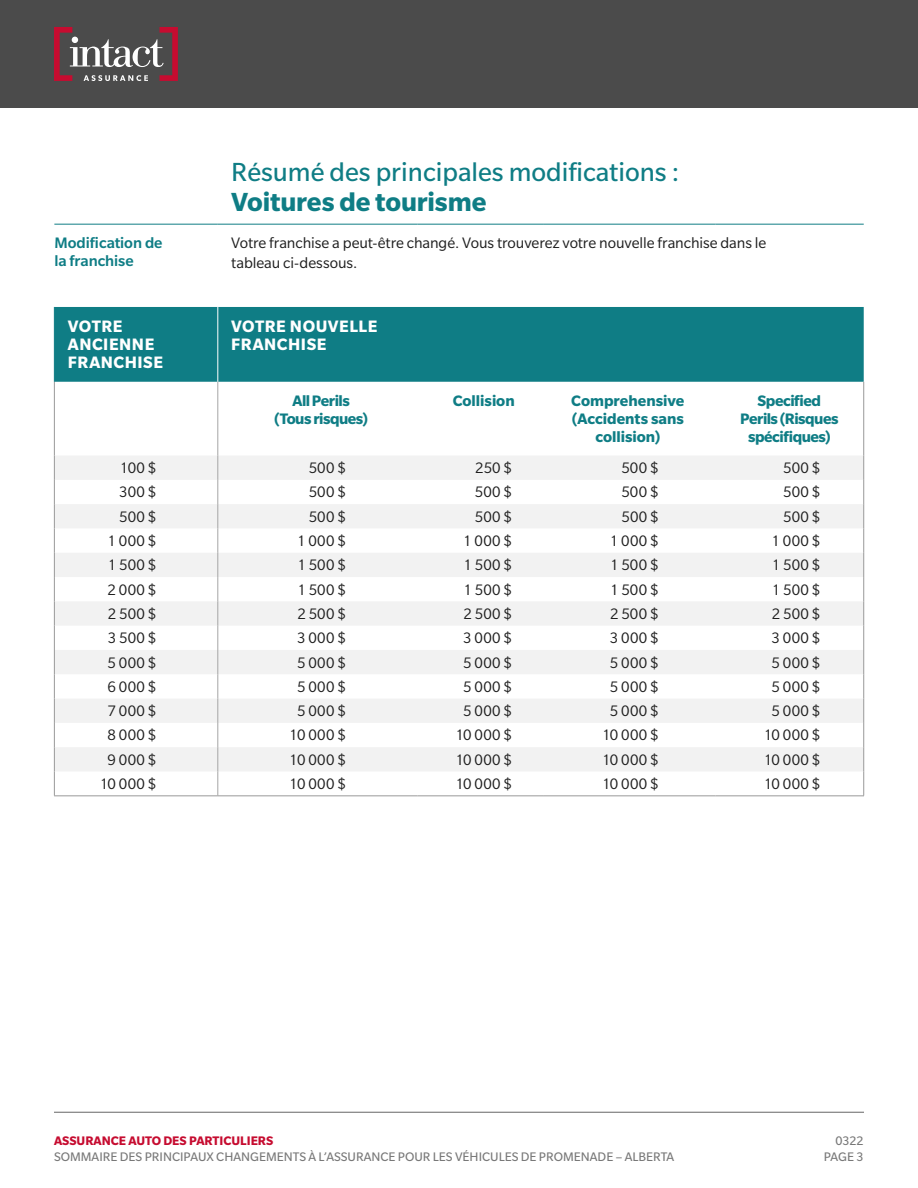
<style>
.page{position:relative;width:918px;height:1188px;background:#fff}
.page>*{position:absolute;margin:0;border:0;box-sizing:border-box;transform-origin:0 0}
.t1{font:28.5px "Slate Std";color:#0f7d85}
.t2{font:700 28.5px "Slate Std";letter-spacing:-.005em;color:#0f7d85}
.t3{font:700 18px/18px "Slate Std";letter-spacing:.03em;color:#fff}
.t4{font:16.5px/19.5px "Slate Std";letter-spacing:.01em;color:#1e1e1e}
.t5{font:700 16.5px/18px "Slate Std";letter-spacing:-.025em;color:#0f7d85;text-align:center}
.t6{font:700 16.5px/18px "Slate Std";color:#0f7d85;text-align:center}
.t7{font:500 16.5px/18px "Slate Std";color:#0f7d85}
.t8{font:13.5px/16.2px "Slate Std";color:#787878;text-align:right}
.t9{font:700 13.5px "Slate Std";color:#c60c30}
</style>
<div class="page">
<div style="left:0;top:0;width:918px;height:108px;background:#4b4b4b"></div>
<hr style="left:54px;top:1112px;width:810px;height:1px;background:#666">
<svg style="left:54px;top:27px;width:124px;height:54px"></svg>
<div style="left:55px;top:307px;width:809px;height:75px;background:#0f7d85"></div>
<svg style="left:55px;top:456px;width:808px;height:316px;fill:#f2f2f2"></svg>
<hr style="left:217px;top:382px;width:1px;height:74px;background:#a5a5a5">
<svg style="left:217px;top:456px;width:1px;height:340px"></svg>
<hr style="left:54px;top:224px;width:164px;height:1px;background:#0f7d85">
<hr style="left:218px;top:224px;width:200px;height:1px;background:#0f7d85">
<hr style="left:418px;top:224px;width:125px;height:1px;background:#0f7d85">
<hr style="left:543px;top:224px;width:172px;height:1px;background:#0f7d85">
<hr style="left:715px;top:224px;width:149px;height:1px;background:#0f7d85">
<hr style="left:54px;top:382px;width:1px;height:74px;background:#999">
<svg style="left:54px;top:456px;width:1px;height:340px"></svg>
<hr style="left:54px;top:796px;width:164px;height:1px;background:#999">
<hr style="left:218px;top:796px;width:200px;height:1px;background:#999">
<hr style="left:418px;top:796px;width:125px;height:1px;background:#999">
<hr style="left:543px;top:796px;width:172px;height:1px;background:#999">
<hr style="left:715px;top:796px;width:149px;height:1px;background:#999">
<hr style="left:54px;top:307px;width:1px;height:75px;background:#0f7d85">
<hr style="left:863px;top:382px;width:1px;height:74px;background:#999">
<svg style="left:863px;top:456px;width:1px;height:340px"></svg>
<hr style="left:217px;top:307px;width:1px;height:75px;background:#fff">
<h1 class="t1" style="left:231px;top:157px;width:449px">Résumé des principales modifications :</h1>
<h1 class="t2" style="left:231px;top:186px;width:257px">Voitures de tourisme</h1>
<p class="t7" style="left:54px;top:234px;width:110px">Modification de la franchise</p>
<p class="t4" style="left:231px;top:233px;width:537px">Votre franchise a peut-être changé. Vous trouverez votre nouvelle franchise dans le tableau ci-dessous.</p>
<p class="t3" style="left:68px;top:317px;width:97px">VOTRE<br>ANCIENNE<br>FRANCHISE</p>
<p class="t3" style="left:231px;top:317px;width:148px">VOTRE NOUVELLE<br>FRANCHISE</p>
<p class="t5" style="left:274px;top:392px;width:95px">All Perils (Tous risques)</p>
<p class="t6" style="left:453px;top:392px;width:64px">Collision</p>
<p class="t6" style="left:571px;top:392px;width:115px">Comprehensive (Accidents sans collision)</p>
<p class="t5" style="left:740px;top:392px;width:100px">Specified<br>Perils (Risques spécifiques)</p>
<p class="t4" style="left:120px;top:458px;width:38px">100 $</p>
<p class="t4" style="left:309px;top:458px;width:39px">500 $</p>
<p class="t4" style="left:475px;top:458px;width:38px">250 $</p>
<p class="t4" style="left:622px;top:458px;width:39px">500 $</p>
<p class="t4" style="left:783px;top:458px;width:39px">500 $</p>
<p class="t4" style="left:119px;top:482px;width:39px">300 $</p>
<p class="t4" style="left:309px;top:482px;width:39px">500 $</p>
<p class="t4" style="left:475px;top:482px;width:39px">500 $</p>
<p class="t4" style="left:622px;top:482px;width:39px">500 $</p>
<p class="t4" style="left:783px;top:482px;width:39px">500 $</p>
<p class="t4" style="left:119px;top:507px;width:39px">500 $</p>
<p class="t4" style="left:309px;top:507px;width:39px">500 $</p>
<p class="t4" style="left:475px;top:507px;width:39px">500 $</p>
<p class="t4" style="left:622px;top:507px;width:39px">500 $</p>
<p class="t4" style="left:783px;top:507px;width:39px">500 $</p>
<p class="t4" style="left:108px;top:531px;width:50px">1 000 $</p>
<p class="t4" style="left:297px;top:531px;width:50px">1 000 $</p>
<p class="t4" style="left:463px;top:531px;width:50px">1 000 $</p>
<p class="t4" style="left:610px;top:531px;width:50px">1 000 $</p>
<p class="t4" style="left:772px;top:531px;width:50px">1 000 $</p>
<p class="t4" style="left:108px;top:555px;width:50px">1 500 $</p>
<p class="t4" style="left:297px;top:555px;width:50px">1 500 $</p>
<p class="t4" style="left:464px;top:555px;width:50px">1 500 $</p>
<p class="t4" style="left:610px;top:555px;width:50px">1 500 $</p>
<p class="t4" style="left:772px;top:555px;width:50px">1 500 $</p>
<p class="t4" style="left:108px;top:580px;width:50px">2 000 $</p>
<p class="t4" style="left:297px;top:580px;width:50px">1 500 $</p>
<p class="t4" style="left:464px;top:580px;width:50px">1 500 $</p>
<p class="t4" style="left:610px;top:580px;width:50px">1 500 $</p>
<p class="t4" style="left:772px;top:580px;width:50px">1 500 $</p>
<p class="t4" style="left:108px;top:604px;width:50px">2 500 $</p>
<p class="t4" style="left:297px;top:604px;width:50px">2 500 $</p>
<p class="t4" style="left:464px;top:604px;width:50px">2 500 $</p>
<p class="t4" style="left:610px;top:604px;width:50px">2 500 $</p>
<p class="t4" style="left:772px;top:604px;width:50px">2 500 $</p>
<p class="t4" style="left:108px;top:628px;width:50px">3 500 $</p>
<p class="t4" style="left:297px;top:628px;width:50px">3 000 $</p>
<p class="t4" style="left:463px;top:628px;width:50px">3 000 $</p>
<p class="t4" style="left:610px;top:628px;width:50px">3 000 $</p>
<p class="t4" style="left:772px;top:628px;width:50px">3 000 $</p>
<p class="t4" style="left:108px;top:652px;width:50px">5 000 $</p>
<p class="t4" style="left:297px;top:652px;width:50px">5 000 $</p>
<p class="t4" style="left:463px;top:652px;width:50px">5 000 $</p>
<p class="t4" style="left:610px;top:652px;width:50px">5 000 $</p>
<p class="t4" style="left:772px;top:652px;width:50px">5 000 $</p>
<p class="t4" style="left:108px;top:677px;width:50px">6 000 $</p>
<p class="t4" style="left:297px;top:677px;width:50px">5 000 $</p>
<p class="t4" style="left:463px;top:677px;width:50px">5 000 $</p>
<p class="t4" style="left:610px;top:677px;width:50px">5 000 $</p>
<p class="t4" style="left:772px;top:677px;width:50px">5 000 $</p>
<p class="t4" style="left:108px;top:701px;width:50px">7 000 $</p>
<p class="t4" style="left:297px;top:701px;width:50px">5 000 $</p>
<p class="t4" style="left:463px;top:701px;width:50px">5 000 $</p>
<p class="t4" style="left:610px;top:701px;width:50px">5 000 $</p>
<p class="t4" style="left:772px;top:701px;width:50px">5 000 $</p>
<p class="t4" style="left:108px;top:725px;width:50px">8 000 $</p>
<p class="t4" style="left:289px;top:725px;width:58px">10 000 $</p>
<p class="t4" style="left:455px;top:725px;width:58px">10 000 $</p>
<p class="t4" style="left:602px;top:725px;width:58px">10 000 $</p>
<p class="t4" style="left:764px;top:725px;width:58px">10 000 $</p>
<p class="t4" style="left:108px;top:750px;width:50px">9 000 $</p>
<p class="t4" style="left:289px;top:750px;width:58px">10 000 $</p>
<p class="t4" style="left:455px;top:750px;width:58px">10 000 $</p>
<p class="t4" style="left:602px;top:750px;width:58px">10 000 $</p>
<p class="t4" style="left:764px;top:750px;width:58px">10 000 $</p>
<p class="t4" style="left:100px;top:774px;width:58px">10 000 $</p>
<p class="t4" style="left:289px;top:774px;width:58px">10 000 $</p>
<p class="t4" style="left:455px;top:774px;width:58px">10 000 $</p>
<p class="t4" style="left:602px;top:774px;width:58px">10 000 $</p>
<p class="t4" style="left:764px;top:774px;width:58px">10 000 $</p>
<p class="t9" style="left:54px;top:1133px;width:221px">ASSURANCE AUTO DES PARTICULIERS</p>
<p class="t8" style="left:54px;top:1149px;width:622px">SOMMAIRE DES PRINCIPAUX CHANGEMENTS À L’ASSURANCE POUR LES VÉHICULES DE PROMENADE – ALBERTA</p>
<p class="t8" style="left:824px;top:1132px;width:41px">0322<br>PAGE 3</p>
</div>
